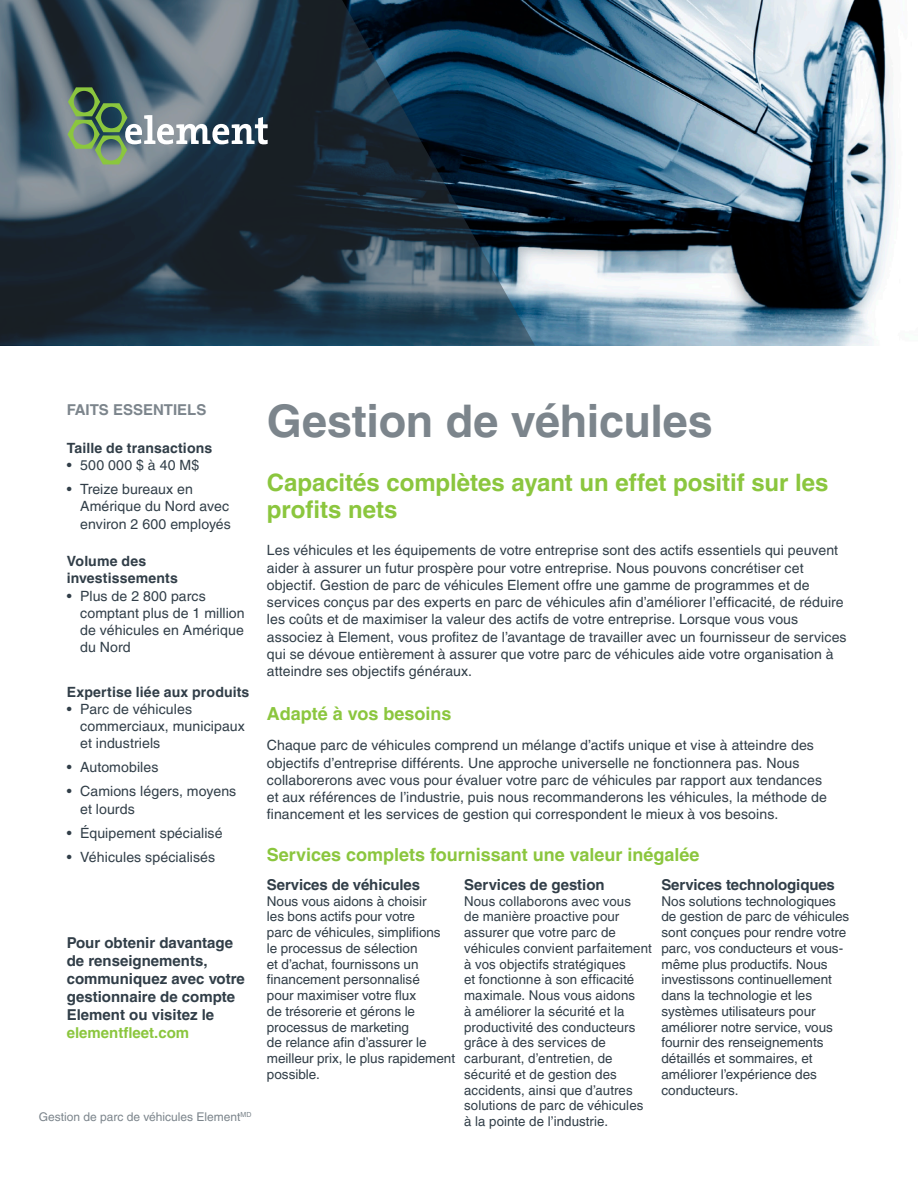
<style>
.page{position:relative;width:918px;height:1188px;background:#fff}
.page>*{position:absolute;margin:0;border:0;box-sizing:border-box;transform-origin:0 0}
.t1{font:700 45px "Helvetica LT Pro";letter-spacing:-.005em;color:#7c858c}
.Headline{font:700 24px/27px "Helvetica LT Pro";letter-spacing:-.005em;color:#8bc63e}
.Heading_Level_1{font:700 18px "Helvetica LT Pro";color:#8bc63e}
.Heading_Level_2{font:700 15px/18px "Helvetica LT Pro";color:#313e48}
.Body_Text{font:700 15px "Helvetica LT Pro";color:#313e48}
.Heading_Level_2-2{font:700 15px "Helvetica LT Pro";color:#7c858c}
.Body_Text-2{font:14.1px/17.2px "Helvetica LT Pro";letter-spacing:.005em;color:#313e48}
.Body_Text-3{font:700 14.1px/17.2px "Helvetica LT Pro";letter-spacing:.01em;color:#313e48}
.Body_Text-4{font:13.5px/15.8px "Helvetica LT Pro";color:#313e48}
.t2{font:12px "Helvetica LT Pro";color:#7c858c}
.s1{color:#8bc63e}
</style>
<div class="page">
<img style="left:535px;top:0;width:361px;height:346px">
<svg style="left:0;top:0;width:535px;height:346px"></svg>
<svg style="left:67px;top:87px;width:201px;height:77px"></svg>
<p class="Heading_Level_2-2" style="left:67px;top:401px;width:141px">FAITS ESSENTIELS</p>
<p class="Body_Text-3" style="left:67px;top:439px;width:147px">Taille de transactions</p>
<p class="Body_Text-2" style="left:67px;top:457px;width:134px">• 500 000 $ à 40 M$</p>
<p class="Body_Text-2" style="left:80px;top:481px;width:152px;text-indent:-14px">• Treize bureaux en<br>Amérique du Nord avec environ 2 600 employés</p>
<p class="Body_Text-3" style="left:67px;top:553px;width:113px">Volume des investissements</p>
<p class="Body_Text-2" style="left:80px;top:587px;width:166px;text-indent:-14px">• Plus de 2 800 parcs comptant plus de 1 million de véhicules en Amérique du Nord</p>
<p class="Body_Text-3" style="left:67px;top:683px;width:184px">Expertise liée aux produits</p>
<p class="Body_Text-2" style="left:80px;top:700px;width:166px;text-indent:-14px">• Parc de véhicules commerciaux, municipaux et industriels</p>
<p class="Body_Text-2" style="left:67px;top:759px;width:93px">• Automobiles</p>
<p class="Body_Text-2" style="left:80px;top:783px;width:158px;text-indent:-14px">• Camions légers, moyens et lourds</p>
<p class="Body_Text-2" style="left:67px;top:824px;width:157px">• Équipement spécialisé</p>
<p class="Body_Text-2" style="left:67px;top:848px;width:150px">• Véhicules spécialisés</p>
<p class="Heading_Level_2" style="left:67px;top:934px;width:180px">Pour obtenir davantage de renseignements, communiquez avec votre gestionnaire de compte<br>Element ou visitez le <span class="s1">elementfleet.com</span></p>
<p class="t2" style="left:39px;top:1109px;width:214px">Gestion de parc de véhicules Element<sup>MD</sup></p>
<p class="t1" style="left:267px;top:394px;width:447px">Gestion de véhicules</p>
<p class="Headline" style="left:267px;top:469px;width:563px">Capacités complètes ayant un effet positif sur les profits nets</p>
<p class="Body_Text-2" style="left:267px;top:542px;width:581px">Les véhicules et les équipements de votre entreprise sont des actifs essentiels qui peuvent aider à assurer un futur prospère pour votre entreprise. Nous pouvons concrétiser cet objectif. Gestion de parc de véhicules Element offre une gamme de programmes et de services conçus par des experts en parc de véhicules afin d’améliorer l’efficacité, de réduire les coûts et de maximiser la valeur des actifs de votre entreprise. Lorsque vous vous associez à Element, vous profitez de l’avantage de travailler avec un fournisseur de services qui se dévoue entièrement à assurer que votre parc de véhicules aide votre organisation à atteindre ses objectifs généraux.</p>
<p class="Heading_Level_1" style="left:267px;top:702px;width:186px">Adapté à vos besoins</p>
<p class="Body_Text-2" style="left:267px;top:737px;width:562px">Chaque parc de véhicules comprend un mélange d’actifs unique et vise à atteindre des objectifs d’entreprise différents. Une approche universelle ne fonctionnera pas. Nous collaborerons avec vous pour évaluer votre parc de véhicules par rapport aux tendances et aux références de l’industrie, puis nous recommanderons les véhicules, la méthode de financement et les services de gestion qui correspondent le mieux à vos besoins.</p>
<p class="Heading_Level_1" style="left:267px;top:843px;width:434px">Services complets fournissant une valeur inégalée</p>
<p class="Heading_Level_2" style="left:267px;top:876px;width:155px">Services de véhicules</p>
<p class="Body_Text-4" style="left:267px;top:893px;width:190px">Nous vous aidons à choisir<br>les bons actifs pour votre<br>parc de véhicules, simplifions<br>le processus de sélection<br>et d’achat, fournissons un financement personnalisé<br>pour maximiser votre flux<br>de trésorerie et gérons le processus de marketing<br>de relance afin d’assurer le meilleur prix, le plus rapidement possible.</p>
<p class="Body_Text" style="left:464px;top:875px;width:142px">Services de gestion</p>
<p class="Body_Text-4" style="left:464px;top:893px;width:189px">Nous collaborons avec vous<br>de manière proactive pour assurer que votre parc de véhicules convient parfaitement à vos objectifs stratégiques<br>et fonctionne à son efficacité maximale. Nous vous aidons<br>à améliorer la sécurité et la productivité des conducteurs grâce à des services de carburant, d’entretien, de sécurité et de gestion des accidents, ainsi que d’autres solutions de parc de véhicules à la pointe de l’industrie.</p>
<p class="Heading_Level_2" style="left:661px;top:876px;width:175px">Services technologiques</p>
<p class="Body_Text-4" style="left:661px;top:893px;width:189px">Nos solutions technologiques de gestion de parc de véhicules sont conçues pour rendre votre parc, vos conducteurs et vous&shy;même plus productifs. Nous investissons continuellement dans la technologie et les systèmes utilisateurs pour améliorer notre service, vous fournir des renseignements détaillés et sommaires, et améliorer l’expérience des conducteurs.</p>
</div>
